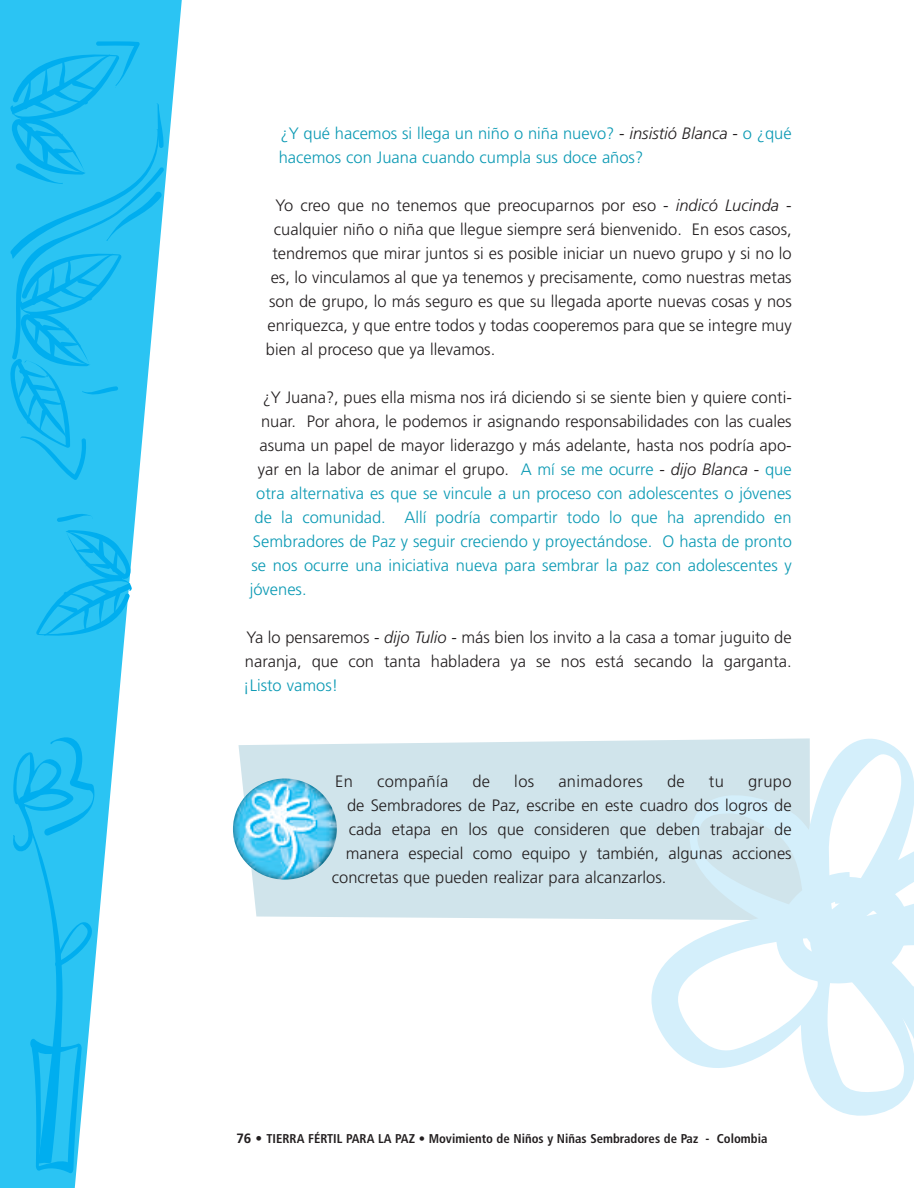
<style>
.page{position:relative;width:918px;height:1188px;background:#fff}
.page>*{position:absolute;margin:0;border:0;box-sizing:border-box;transform-origin:0 0}
.t1{font:300 16.5px/24px "Frutiger";color:#231f20}
.t2{font:300 16.5px/24px "Frutiger";color:#0c9ab4}
.t3{font:300 16.5px "Frutiger";letter-spacing:.02em;color:#231f20}
.t4{font:700 condensed 12.75px "Frutiger";color:#231f20}
.s1{color:#231f20}
.s2{font-style:italic;color:#231f20}
.s3{font-style:italic}
.s4{color:#0c9ab4}
.s5{font-stretch:normal;font-size:13.5px}
</style>
<div class="page">
<div style="left:239px;top:738px;width:571px;height:182px;background:#d0e4eb"></div>
<svg style="left:651px;top:739px;width:263px;height:329px"></svg>
<svg style="left:776px;top:872px;width:138px;height:244px"></svg>
<svg style="left:0;top:0;width:182px;height:1188px"></svg>
<svg style="left:36px;top:530px;width:96px;height:107px;background:#24bff2"></svg>
<svg style="left:57px;top:512px;width:36px;height:10px"></svg>
<svg style="left:12px;top:734px;width:82px;height:440px;background:#2dc2f2"></svg>
<svg style="left:6px;top:41px;width:158px;height:439px;background:#2ec3f2"></svg>
<img style="left:233px;top:778px;width:104px;height:102px">
<p class="t2" style="left:279px;top:123px;width:514px">¿Y qué hacemos si llega un niño o niña nuevo? <span class="s1">-</span> <span class="s2">insistió Blanca</span> <span class="s1">-</span> o ¿qué hacemos con Juana cuando cumpla sus doce años?</p>
<p class="t1" style="left:276px;top:195px;width:518px">Yo creo que no tenemos que preocuparnos por eso - <span class="s3">indicó Lucinda</span> -</p>
<p class="t1" style="left:274px;top:219px;width:519px">cualquier niño o niña que llegue siempre será bienvenido. En esos casos,</p>
<p class="t1" style="left:272px;top:243px;width:521px">tendremos que mirar juntos si es posible iniciar un nuevo grupo y si no lo</p>
<p class="t1" style="left:271px;top:267px;width:522px">es, lo vinculamos al que ya tenemos y precisamente, como nuestras metas</p>
<p class="t1" style="left:269px;top:291px;width:524px">son de grupo, lo más seguro es que su llegada aporte nuevas cosas y nos</p>
<p class="t1" style="left:268px;top:315px;width:526px">enriquezca, y que entre todos y todas cooperemos para que se integre muy</p>
<p class="t1" style="left:266px;top:339px;width:231px">bien al proceso que ya llevamos.</p>
<p class="t1" style="left:263px;top:387px;width:531px">¿Y Juana?, pues ella misma nos irá diciendo si se siente bien y quiere conti-</p>
<p class="t1" style="left:261px;top:411px;width:532px">nuar. Por ahora, le podemos ir asignando responsabilidades con las cuales</p>
<p class="t1" style="left:259px;top:435px;width:534px">asuma un papel de mayor liderazgo y más adelante, hasta nos podría apo-</p>
<p class="t1" style="left:258px;top:459px;width:535px">yar en la labor de animar el grupo. <span class="s4">A mí se me ocurre</span> - <span class="s3">dijo Blanca</span> - <span class="s4">que</span></p>
<p class="t2" style="left:256px;top:483px;width:537px">otra alternativa es que se vincule a un proceso con adolescentes o jóvenes</p>
<p class="t2" style="left:255px;top:507px;width:539px">de la comunidad. Allí podría compartir todo lo que ha aprendido en</p>
<p class="t2" style="left:253px;top:531px;width:540px">Sembradores de Paz y seguir creciendo y proyectándose. O hasta de pronto</p>
<p class="t2" style="left:251px;top:555px;width:542px">se nos ocurre una iniciativa nueva para sembrar la paz con adolescentes y</p>
<p class="t2" style="left:250px;top:579px;width:58px">jóvenes.</p>
<p class="t1" style="left:245px;top:627px;width:548px">Ya lo pensaremos - <span class="s3">dijo Tulio</span> - más bien los invito a la casa a tomar juguito de naranja, que con tanta habladera ya se nos está secando la garganta.</p>
<p class="t2" style="left:243px;top:675px;width:96px">¡Listo vamos!</p>
<p class="t1" style="left:335px;top:771px;width:19px">En</p>
<p class="t3" style="left:377px;top:775px;width:73px">compañía</p>
<p class="t1" style="left:472px;top:771px;width:19px">de</p>
<p class="t1" style="left:514px;top:771px;width:21px">los</p>
<p class="t3" style="left:558px;top:775px;width:86px">animadores</p>
<p class="t1" style="left:667px;top:771px;width:19px">de</p>
<p class="t1" style="left:709px;top:771px;width:17px">tu</p>
<p class="t1" style="left:748px;top:771px;width:45px">grupo</p>
<p class="t1" style="left:347px;top:795px;width:446px">de Sembradores de Paz, escribe en este cuadro dos logros de</p>
<p class="t1" style="left:349px;top:819px;width:444px">cada etapa en los que consideren que deben trabajar de</p>
<p class="t1" style="left:346px;top:843px;width:447px">manera especial como equipo y también, algunas acciones</p>
<p class="t1" style="left:332px;top:867px;width:336px">concretas que pueden realizar para alcanzarlos.</p>
<p class="t4" style="left:236px;top:1133px;width:532px"><span class="s5">76 •</span> TIERRA FÉRTIL PARA LA PAZ • Movimiento de Niños y Niñas Sembradores de Paz - Colombia</p>
</div>
